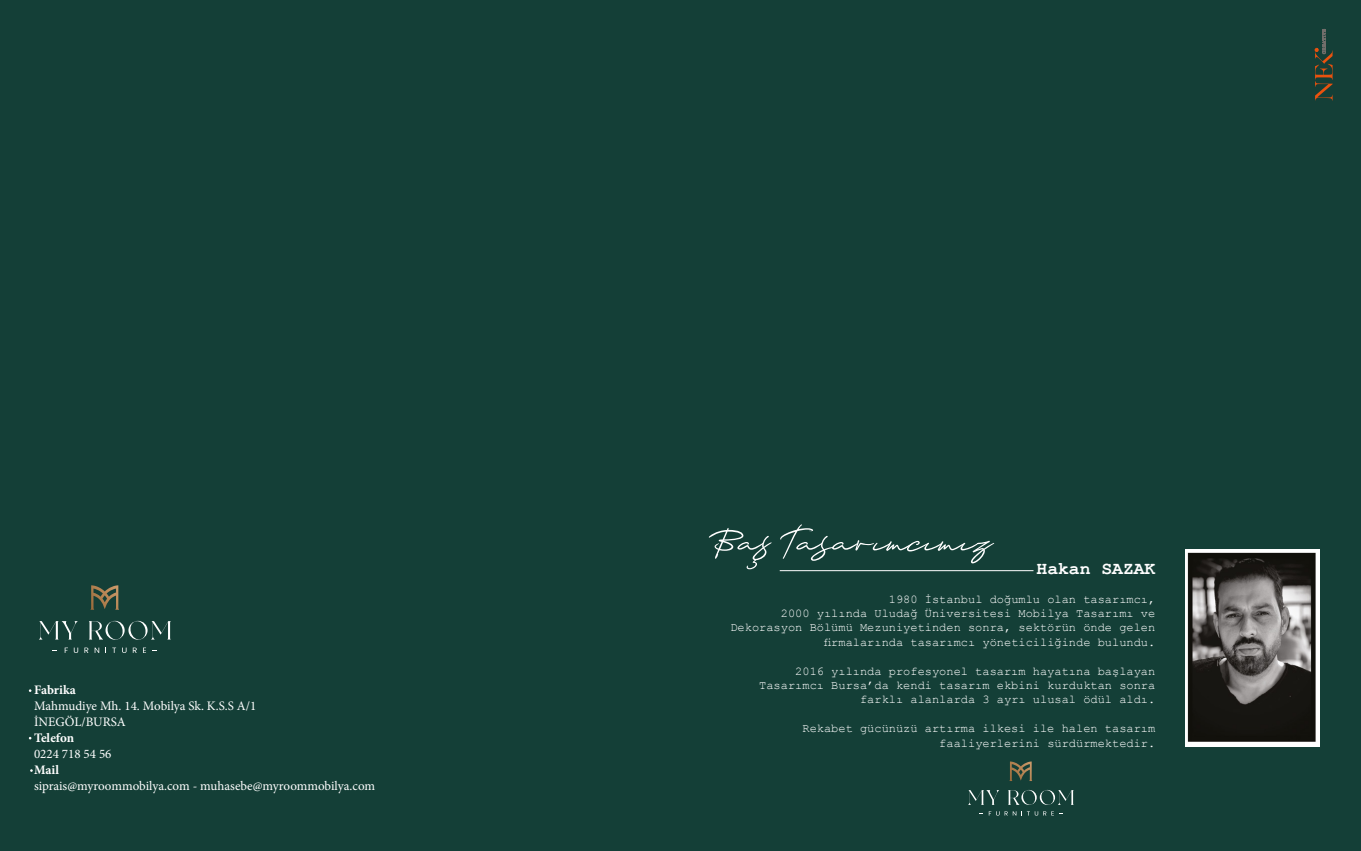
<style>
.page{position:relative;width:1361px;height:851px;background:#fff}
.page>*{position:absolute;margin:0;border:0;box-sizing:border-box;transform-origin:0 0}
.t1{font:60px "Ellie Script";color:#fff}
.t2{font:700 18px "Courier New";color:#fff}
.t3{font:13px/16px "Minion Pro";color:#fff}
.t4{font:700 13px "Minion Pro";letter-spacing:-.005em;color:#fff}
.t5{font:12px/14.4px "Courier New";color:#fff;text-align:right}
</style>
<div class="page">
<div style="left:0;top:0;width:1361px;height:850px;background:#143f37"></div>
<svg style="left:39px;top:621px;width:39px;height:18px"></svg>
<svg style="left:89px;top:620px;width:82px;height:20px"></svg>
<svg style="left:65px;top:647px;width:3px;height:5px"></svg>
<svg style="left:84px;top:647px;width:4px;height:5px"></svg>
<svg style="left:95px;top:647px;width:4px;height:5px"></svg>
<svg style="left:112px;top:647px;width:4px;height:5px"></svg>
<svg style="left:122px;top:647px;width:5px;height:5px"></svg>
<svg style="left:133px;top:647px;width:4px;height:5px"></svg>
<svg style="left:143px;top:647px;width:3px;height:5px"></svg>
<svg style="left:91px;top:585px;width:28px;height:24px"></svg>
<img style="left:1185px;top:550px;width:134px;height:196px">
<svg style="left:968px;top:790px;width:31px;height:14px"></svg>
<svg style="left:1008px;top:789px;width:65px;height:16px"></svg>
<svg style="left:989px;top:811px;width:73px;height:4px"></svg>
<svg style="left:1010px;top:761px;width:22px;height:19px"></svg>
<hr style="left:780px;top:570px;width:253px;height:1px;background:#fff">
<svg style="left:1315px;top:29px;width:17px;height:72px"></svg>
<p class="t4" style="left:34px;top:681px;width:43px">Fabrika</p>
<p class="t3" style="left:34px;top:698px;width:224px">Mahmudiye Mh. 14. Mobilya Sk. K.S.S A/1<br>İNEGÖL/BURSA</p>
<p class="t4" style="left:34px;top:729px;width:42px">Telefon</p>
<p class="t3" style="left:34px;top:746px;width:79px">0224 718 54 56</p>
<p class="t4" style="left:34px;top:761px;width:27px">Mail</p>
<p class="t3" style="left:34px;top:778px;width:343px">siprais@myroommobilya.com - muhasebe@myroommobilya.com</p>
<h1 class="t1" style="left:709px;top:511px;width:281px">Baş Tasarımcımız</h1>
<h2 class="t2" style="left:1036px;top:557px;width:120px">Hakan SAZAK</h2>
<p class="t5" style="left:730px;top:591px;width:426px">1980 İstanbul doğumlu olan tasarımcı,<br>2000 yılında Uludağ Üniversitesi Mobilya Tasarımı ve Dekorasyon Bölümü Mezuniyetinden sonra, sektörün önde gelen firmalarında tasarımcı yöneticiliğinde bulundu.</p>
<p class="t5" style="left:759px;top:663px;width:398px">2016 yılında profesyonel tasarım hayatına başlayan<br>Tasarımcı Bursa’da kendi tasarım ekbini kurduktan sonra farklı alanlarda 3 ayrı ulusal ödül aldı.</p>
<p class="t5" style="left:802px;top:720px;width:354px">Rekabet gücünüzü artırma ilkesi ile halen tasarım faaliyerlerini sürdürmektedir.</p>
</div>
